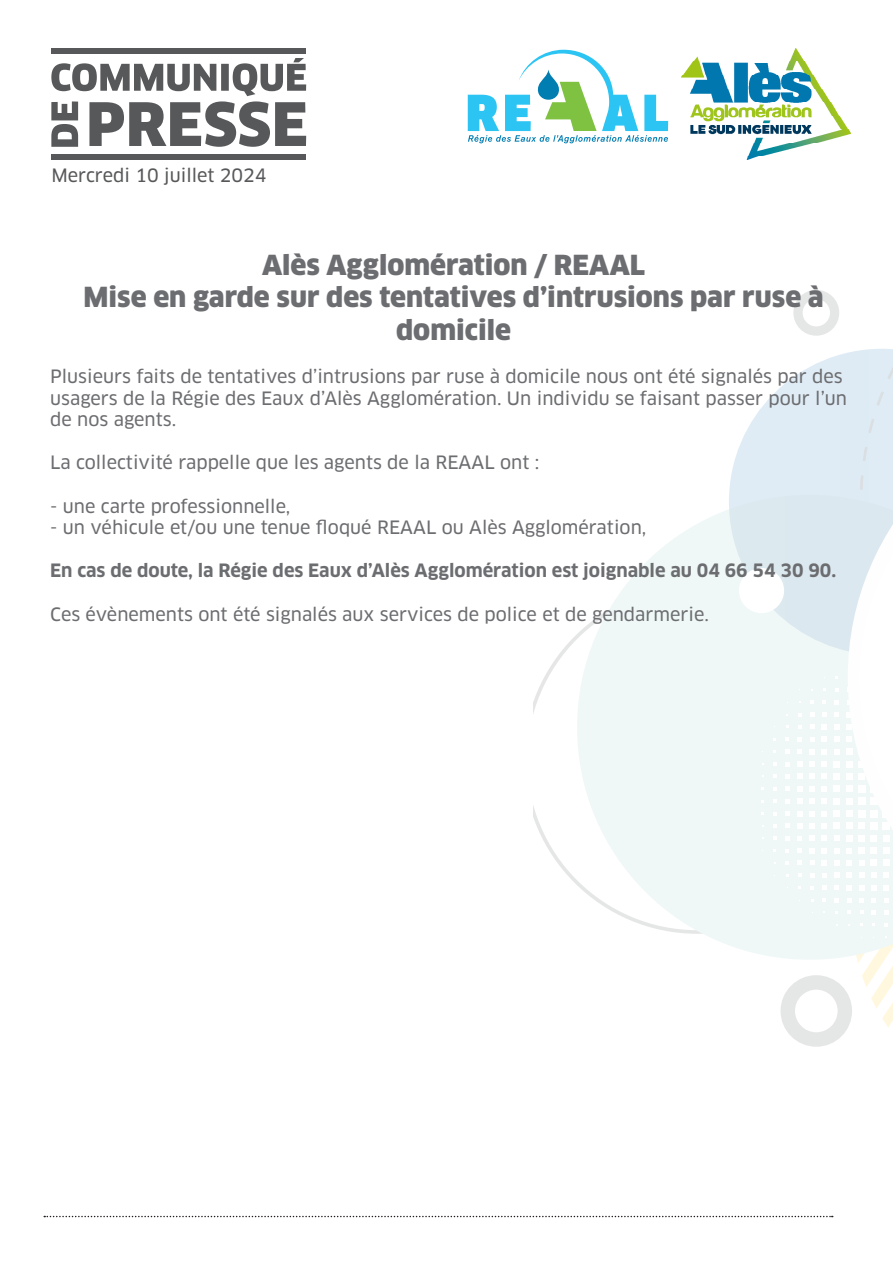
<style>
.page{position:relative;width:893px;height:1263px;background:#fff}
.page>*{position:absolute;margin:0;border:0;box-sizing:border-box;transform-origin:0 0}
.t1{font:900 27px/32.4px "Clan OT";color:#6c6d70;text-align:center}
.t2{font:18px/21.6px "Clan OT News";color:#6c6d70}
.t3{font:700 18px "Clan OT";color:#6c6d70}
.t4{font:18px "Clan OT News";color:#57585a}
</style>
<div class="page">
<svg style="left:51px;top:58px;width:255px;height:89px"></svg>
<div style="left:51px;top:48px;width:255px;height:6px;background:#57585a"></div>
<div style="left:51px;top:154px;width:255px;height:5px;background:#57585a"></div>
<svg style="left:533px;top:634px;width:44px;height:251px"></svg>
<svg style="left:577px;top:510px;width:244px;height:450px;fill:#eff8f7"></svg>
<svg style="left:810px;top:701px;width:4px;height:3px"></svg>
<svg style="left:810px;top:713px;width:4px;height:4px"></svg>
<svg style="left:798px;top:725px;width:4px;height:4px"></svg>
<svg style="left:810px;top:725px;width:4px;height:4px"></svg>
<svg style="left:797px;top:737px;width:5px;height:4px"></svg>
<svg style="left:810px;top:737px;width:4px;height:5px"></svg>
<svg style="left:785px;top:750px;width:4px;height:4px"></svg>
<svg style="left:797px;top:749px;width:5px;height:5px"></svg>
<svg style="left:809px;top:749px;width:6px;height:5px"></svg>
<svg style="left:773px;top:762px;width:4px;height:4px"></svg>
<svg style="left:785px;top:762px;width:4px;height:4px"></svg>
<svg style="left:797px;top:761px;width:5px;height:6px"></svg>
<svg style="left:809px;top:761px;width:6px;height:6px"></svg>
<svg style="left:773px;top:775px;width:4px;height:3px"></svg>
<svg style="left:785px;top:774px;width:5px;height:5px"></svg>
<svg style="left:797px;top:774px;width:5px;height:5px"></svg>
<svg style="left:809px;top:774px;width:6px;height:5px"></svg>
<svg style="left:773px;top:787px;width:4px;height:4px"></svg>
<svg style="left:785px;top:786px;width:5px;height:5px"></svg>
<svg style="left:797px;top:786px;width:5px;height:5px"></svg>
<svg style="left:809px;top:786px;width:6px;height:6px"></svg>
<svg style="left:773px;top:799px;width:4px;height:4px"></svg>
<svg style="left:785px;top:799px;width:5px;height:4px"></svg>
<svg style="left:797px;top:798px;width:5px;height:6px"></svg>
<svg style="left:809px;top:798px;width:6px;height:6px"></svg>
<svg style="left:773px;top:812px;width:4px;height:3px"></svg>
<svg style="left:785px;top:811px;width:5px;height:5px"></svg>
<svg style="left:797px;top:811px;width:5px;height:5px"></svg>
<svg style="left:809px;top:811px;width:6px;height:5px"></svg>
<svg style="left:773px;top:824px;width:4px;height:4px"></svg>
<svg style="left:785px;top:824px;width:5px;height:4px"></svg>
<svg style="left:797px;top:823px;width:5px;height:5px"></svg>
<svg style="left:809px;top:823px;width:6px;height:6px"></svg>
<svg style="left:785px;top:836px;width:4px;height:4px"></svg>
<svg style="left:797px;top:836px;width:5px;height:5px"></svg>
<svg style="left:809px;top:835px;width:6px;height:6px"></svg>
<svg style="left:785px;top:849px;width:4px;height:3px"></svg>
<svg style="left:797px;top:848px;width:5px;height:5px"></svg>
<svg style="left:809px;top:848px;width:6px;height:5px"></svg>
<svg style="left:798px;top:861px;width:4px;height:4px"></svg>
<svg style="left:810px;top:860px;width:4px;height:5px"></svg>
<svg style="left:798px;top:873px;width:3px;height:4px"></svg>
<svg style="left:810px;top:873px;width:4px;height:4px"></svg>
<svg style="left:810px;top:886px;width:4px;height:3px"></svg>
<svg style="left:729px;top:362px;width:92px;height:293px"></svg>
<div style="left:780px;top:975px;width:72px;height:72px;border:14px solid #57585a;border-radius:50%"></div>
<div style="left:793px;top:290px;width:46px;height:46px;border:9px solid #57585a;border-radius:50%"></div>
<svg style="left:821px;top:290px;width:72px;height:757px"></svg>
<div style="left:739px;top:568px;width:45px;height:45px;background:#fff;border-radius:50%"></div>
<svg style="left:44px;top:1216px;width:786px;height:1px"></svg>
<img style="left:682px;top:48px;width:169px;height:111px">
<svg style="left:468px;top:50px;width:200px;height:93px"></svg>
<p class="t4" style="left:51px;top:165px;width:217px">Mercredi 10 juillet 2024</p>
<p class="t1" style="left:262px;top:249px;width:385px">Alès Agglomération / REAAL</p>
<p class="t1" style="left:84px;top:281px;width:742px">Mise en garde sur des tentatives d’intrusions par ruse à domicile</p>
<p class="t2" style="left:50px;top:366px;width:798px">Plusieurs faits de tentatives d’intrusions par ruse à domicile nous ont été signalés par des usagers de la Régie des Eaux d’Alès Agglomération. Un individu se faisant passer pour l’un de nos agents.</p>
<p class="t2" style="left:50px;top:452px;width:491px">La collectivité rappelle que les agents de la REAAL ont :</p>
<p class="t2" style="left:50px;top:495px;width:242px">- une carte professionnelle,</p>
<p class="t2" style="left:50px;top:517px;width:598px">- un véhicule et/ou une tenue floqué REAAL ou Alès Agglomération,</p>
<p class="t3" style="left:50px;top:560px;width:788px">En cas de doute, la Régie des Eaux d’Alès Agglomération est joignable au 04 66 54 30 90.</p>
<p class="t2" style="left:50px;top:603px;width:660px">Ces évènements ont été signalés aux services de police et de gendarmerie.</p>
</div>
